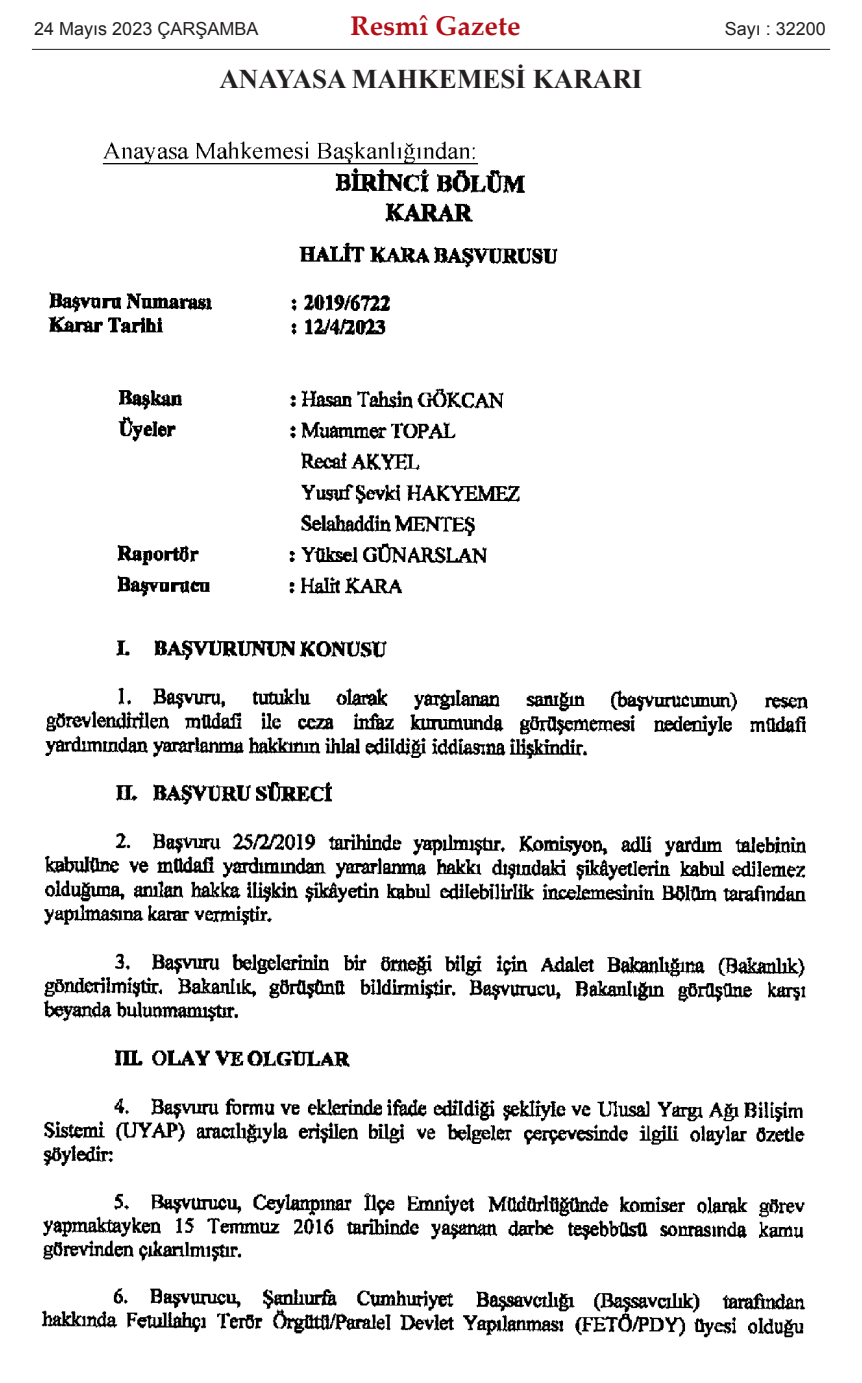
<style>
.page{position:relative;width:862px;height:1383px;background:#fff}
.page>*{position:absolute;margin:0;border:0;box-sizing:border-box;transform-origin:0 0}
.t1{font:700 27px "Times New Roman";color:#231f20}
.t2{font:700 27px "Palatino Linotype";color:#b40e16}
.t3{font:18px "Arial";color:#231f20}
</style>
<div class="page">
<img style="left:41px;top:141px;width:767px;height:1197px">
<hr style="left:32px;top:49px;width:797px;height:1px;background:#231f20">
<p class="t3" style="left:34px;top:18px;width:226px">24 Mayıs 2023 ÇARŞAMBA</p>
<h1 class="t2" style="left:350px;top:15px;width:171px">Resmî Gazete</h1>
<p class="t3" style="left:724px;top:18px;width:103px">Sayı : 32200</p>
<h1 class="t1" style="left:219px;top:64px;width:424px">ANAYASA MAHKEMESİ KARARI</h1>
</div>
